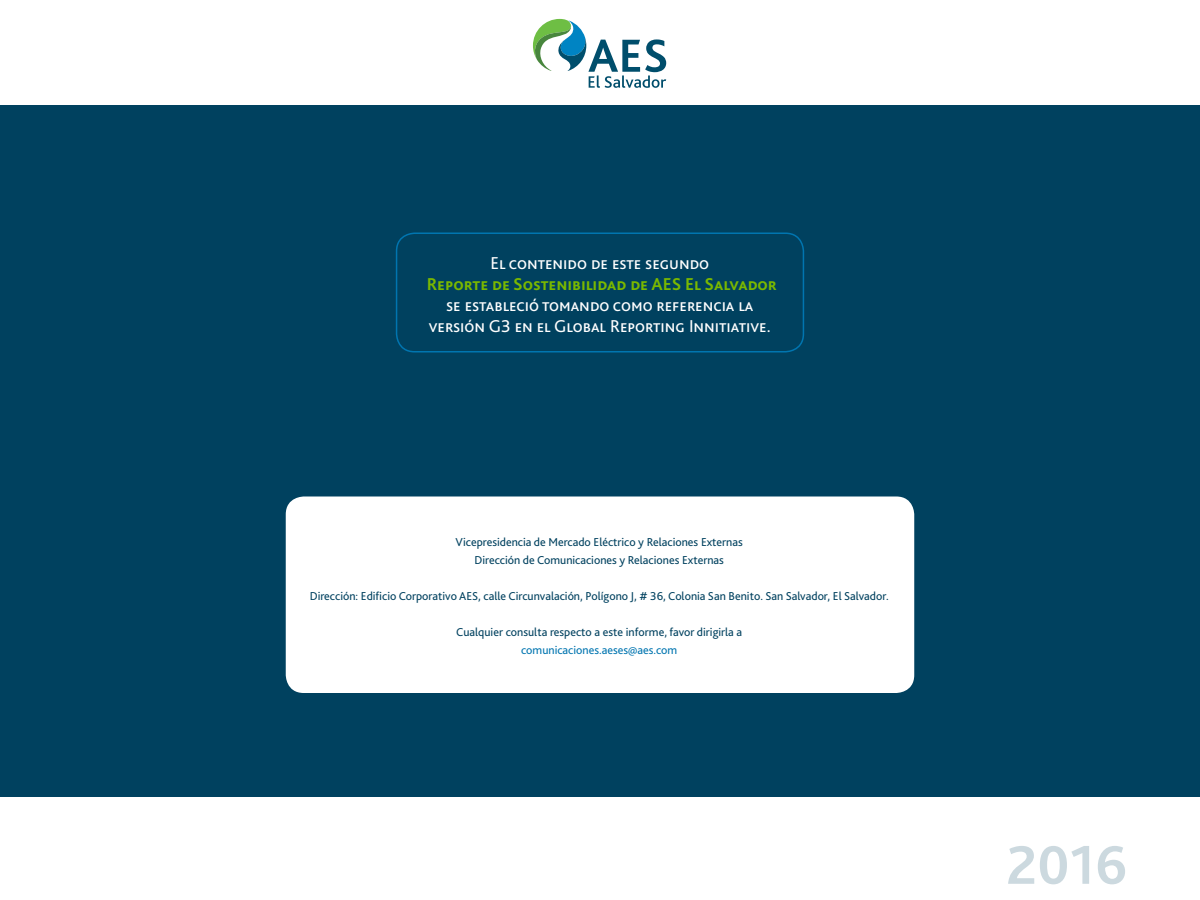
<style>
.page{position:relative;width:1200px;height:900px;background:#fff}
.page>*{position:absolute;margin:0;border:0;box-sizing:border-box;transform-origin:0 0}
.t1{font:18px/21px "Bliss 2";color:#fff;text-align:center}
.t2{font:700 18px "Bliss 2";color:#7ab800}
.t3{font:12px/18px "Bliss 2";color:#00415f;text-align:center}
.t4{font:12px "Bliss 2";color:#0075b0}
</style>
<div class="page">
<svg style="left:1008px;top:846px;width:117px;height:38px"></svg>
<svg style="left:532px;top:19px;width:134px;height:69px"></svg>
<div style="left:0;top:105px;width:1200px;height:691px;background:#00415f"></div>
<div style="left:396px;top:232px;width:408px;height:120px;border:2px solid #0075b0;border-radius:18px"></div>
<div style="left:286px;top:496px;width:628px;height:197px;background:#fff;border-radius:18px"></div>
<h1 class="t1" style="left:491px;top:252px;width:220px">El contenido de este segundo</h1>
<h1 class="t2" style="left:427px;top:273px;width:352px">Reporte de Sostenibilidad de AES El Salvador</h1>
<h1 class="t1" style="left:429px;top:294px;width:343px">se estableció tomando como referencia la versión G3 en el Global Reporting Innitiative.</h1>
<p class="t3" style="left:456px;top:533px;width:289px">Vicepresidencia de Mercado Eléctrico y Relaciones Externas<br>Dirección de Comunicaciones y Relaciones Externas</p>
<p class="t3" style="left:310px;top:587px;width:580px">Dirección: Edificio Corporativo AES, calle Circunvalación, Polígono J, # 36, Colonia San Benito. San Salvador, El Salvador.</p>
<p class="t3" style="left:456px;top:623px;width:288px">Cualquier consulta respecto a este informe, favor dirigirla a</p>
<p class="t4" style="left:521px;top:643px;width:158px">comunicaciones.aeses@aes.com</p>
</div>
